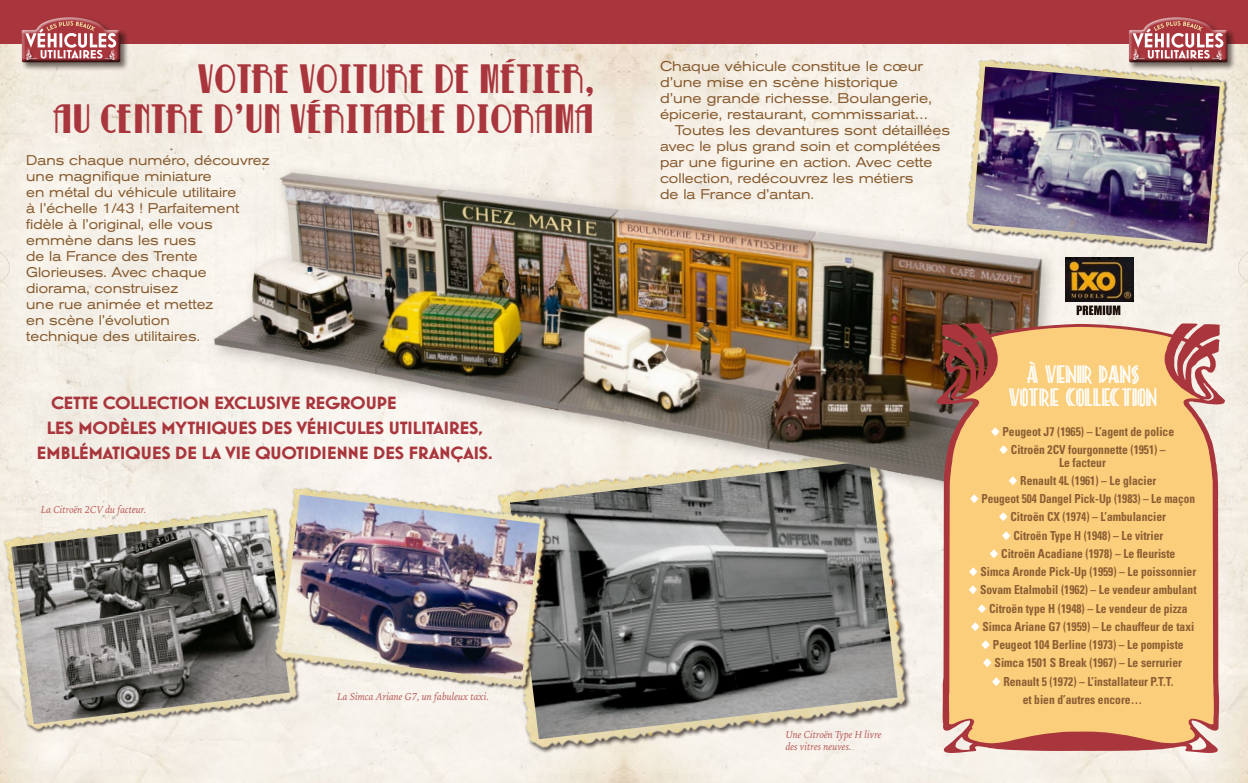
<style>
.page{position:relative;width:1248px;height:783px;background:#fff}
.page>*{position:absolute;margin:0;border:0;box-sizing:border-box;transform-origin:0 0}
.t1{font:36px/40.3px "Betty Noir";color:#a9363d;text-align:right}
.t2{font:22.7px/23.8px "Platonick NF";color:#fff;text-align:center}
.t3{font:700 17.9px "Mostra Nuova Alt D";letter-spacing:-.025em;color:#a9363d;scale:1.11 1}
.t4{font:expanded 14px/16px "Akzidenz Grotesk BE";color:#86592d;scale:.92 1}
.t5{font:expanded 14px "Akzidenz Grotesk BE";color:#86592d;scale:.95 1}
.t6{font:expanded 14px "Akzidenz Grotesk BE";color:#86592d;scale:.93 1}
.t7{font:700 condensed 12.4px/18.2px "Univers LT";color:#8b5e33;text-align:center;scale:.93 1}
.t8{font:700 condensed 12.4px "Univers LT";color:#8b5e33;scale:.91 1}
.t9{font:italic 10.4px/12px "Iowan Old Style BT";color:#ba5d5a;scale:.96 1}
</style>
<div class="page">
<img style="left:0;top:44px;width:1247px;height:738px">
<div style="left:0;top:0;width:624px;height:44px;background:#a9363d"></div>
<img style="left:0;top:493px;width:313px;height:253px">
<img style="left:11px;top:515px;width:279px;height:209px">
<img style="left:479px;top:702px;width:145px;height:68px">
<img style="left:510px;top:529px;width:114px;height:210px">
<img style="left:261px;top:529px;width:299px;height:173px">
<img style="left:281px;top:529px;width:259px;height:151px">
<svg style="left:505px;top:59px;width:11px;height:3px"></svg>
<img style="left:194px;top:128px;width:430px;height:401px">
<svg style="left:310px;top:100px;width:11px;height:3px"></svg>
<div style="left:20px;top:16px;width:109px;height:55px;background:#1e120d;opacity:.62"></div>
<div style="left:21px;top:16px;width:100px;height:45px;background:#a9363d"></div>
<div style="left:21px;top:30px;width:100px;height:33px;background:#1e120d;opacity:.75"></div>
<svg style="left:22px;top:17px;width:98px;height:45px"></svg>
<div style="left:624px;top:0;width:623px;height:44px;background:#a9363d"></div>
<img style="left:624px;top:522px;width:303px;height:236px">
<img style="left:624px;top:522px;width:273px;height:207px">
<img style="left:624px;top:121px;width:430px;height:401px">
<svg style="left:936px;top:323px;width:289px;height:430px;background:#c59490"></svg>
<svg style="left:948px;top:327px;width:265px;height:416px;background:#f2c177"></svg>
<img style="left:1064px;top:264px;width:68px;height:37px">
<img style="left:953px;top:47px;width:285px;height:217px">
<img style="left:972px;top:67px;width:247px;height:177px">
<div style="left:1127px;top:16px;width:109px;height:55px;background:#1e120d;opacity:.62"></div>
<div style="left:1127px;top:16px;width:100px;height:45px;background:#a9363d"></div>
<div style="left:1127px;top:30px;width:100px;height:33px;background:#1e120d;opacity:.75"></div>
<svg style="left:1128px;top:17px;width:99px;height:45px"></svg>
<svg style="left:1076px;top:305px;width:44px;height:10px"></svg>
<svg style="left:991px;top:426px;width:8px;height:10px"></svg>
<svg style="left:999px;top:445px;width:8px;height:9px"></svg>
<svg style="left:1008px;top:476px;width:9px;height:9px"></svg>
<svg style="left:970px;top:494px;width:8px;height:9px"></svg>
<svg style="left:999px;top:512px;width:8px;height:9px"></svg>
<svg style="left:1002px;top:530px;width:8px;height:9px"></svg>
<svg style="left:989px;top:549px;width:9px;height:9px"></svg>
<svg style="left:969px;top:567px;width:8px;height:9px"></svg>
<svg style="left:968px;top:585px;width:9px;height:9px"></svg>
<svg style="left:977px;top:603px;width:9px;height:9px"></svg>
<svg style="left:971px;top:622px;width:8px;height:9px"></svg>
<svg style="left:981px;top:640px;width:8px;height:9px"></svg>
<svg style="left:983px;top:658px;width:8px;height:9px"></svg>
<svg style="left:992px;top:676px;width:8px;height:9px"></svg>
<h1 class="t1" style="left:53px;top:59px;width:543px">VOTRE VOITURE DE METIER,<br>AU CENTRE D’UN VERITABLE DIORAMA</h1>
<p class="t4" style="left:26px;top:152px;width:266px">Dans chaque numéro, découvrez une magnifique miniature<br>en métal du véhicule utilitaire<br>à l’échelle 1/43 ! Parfaitement fidèle à l’original, elle vous emmène dans les rues<br>de la France des Trente<br>Glorieuses. Avec chaque diorama, construisez<br>une rue animée et mettez<br>en scène l’évolution<br>technique des utilitaires.</p>
<h3 class="t3" style="left:51px;top:392px;width:313px">CETTE COLLECTION EXCLUSIVE REGROUPE</h3>
<h3 class="t3" style="left:46px;top:417px;width:395px">LES MODÈLES MYTHIQUES DES VÉHICULES UTILITAIRES,</h3>
<h3 class="t3" style="left:37px;top:442px;width:412px">EMBLÉMATIQUES DE LA VIE QUOTIDIENNE DES FRANÇAIS.</h3>
<p class="t9" style="left:41px;top:503px;width:111px">La Citroën 2CV du facteur.</p>
<p class="t9" style="left:337px;top:690px;width:159px">La Simca Ariane G7, un fabuleux taxi.</p>
<p class="t5" style="left:660px;top:58px;width:278px">Chaque véhicule constitue le cœur</p>
<p class="t5" style="left:660px;top:74px;width:252px">d’une mise en scène historique</p>
<p class="t5" style="left:660px;top:90px;width:287px">d’une grande richesse. Boulangerie,</p>
<p class="t5" style="left:660px;top:106px;width:284px">épicerie, restaurant, commissariat…</p>
<p class="t5" style="left:674px;top:122px;width:291px">Toutes les devantures sont détaillées</p>
<p class="t6" style="left:660px;top:138px;width:303px">avec le plus grand soin et complétées</p>
<p class="t6" style="left:660px;top:154px;width:294px">par une figurine en action. Avec cette</p>
<p class="t6" style="left:660px;top:170px;width:274px">collection, redécouvrez les métiers</p>
<p class="t6" style="left:660px;top:186px;width:167px">de la France d’antan.</p>
<p class="t9" style="left:785px;top:727px;width:101px">Une Citroën Type H livre des vitres neuves.</p>
<h2 class="t2" style="left:1008px;top:361px;width:150px">À VENIR DANS<br>VOTRE COLLECTION</h2>
<p class="t7" style="left:1002px;top:422px;width:186px">Peugeot J7 (1965) – L’agent de police<br>Citroën 2CV fourgonnette (1951) –</p>
<p class="t7" style="left:1058px;top:453px;width:52px">Le facteur</p>
<p class="t7" style="left:1020px;top:471px;width:148px">Renault 4L (1961) – Le glacier</p>
<p class="t8" style="left:981px;top:491px;width:236px">Peugeot 504 Dangel Pick-Up (1983) – Le maçon</p>
<p class="t7" style="left:1010px;top:507px;width:169px">Citroën CX (1974) – L’ambulancier</p>
<p class="t7" style="left:1013px;top:526px;width:163px">Citroën Type H (1948) – Le vitrier</p>
<p class="t7" style="left:1001px;top:544px;width:189px">Citroën Acadiane (1978) – Le fleuriste</p>
<p class="t7" style="left:980px;top:562px;width:233px">Simca Aronde Pick-Up (1959) – Le poissonnier</p>
<p class="t7" style="left:980px;top:580px;width:234px">Sovam Etalmobil (1962) – Le vendeur ambulant</p>
<p class="t7" style="left:989px;top:599px;width:215px">Citroën type H (1948) – Le vendeur de pizza</p>
<p class="t7" style="left:982px;top:617px;width:229px">Simca Ariane G7 (1959) – Le chauffeur de taxi</p>
<p class="t7" style="left:992px;top:635px;width:207px">Peugeot 104 Berline (1973) – Le pompiste</p>
<p class="t7" style="left:994px;top:653px;width:203px">Simca 1501 S Break (1967) – Le serrurier</p>
<p class="t7" style="left:1003px;top:672px;width:184px">Renault 5 (1972) – L’installateur P.T.T.</p>
<p class="t7" style="left:1022px;top:690px;width:130px">et bien d’autres encore…</p>
</div>
